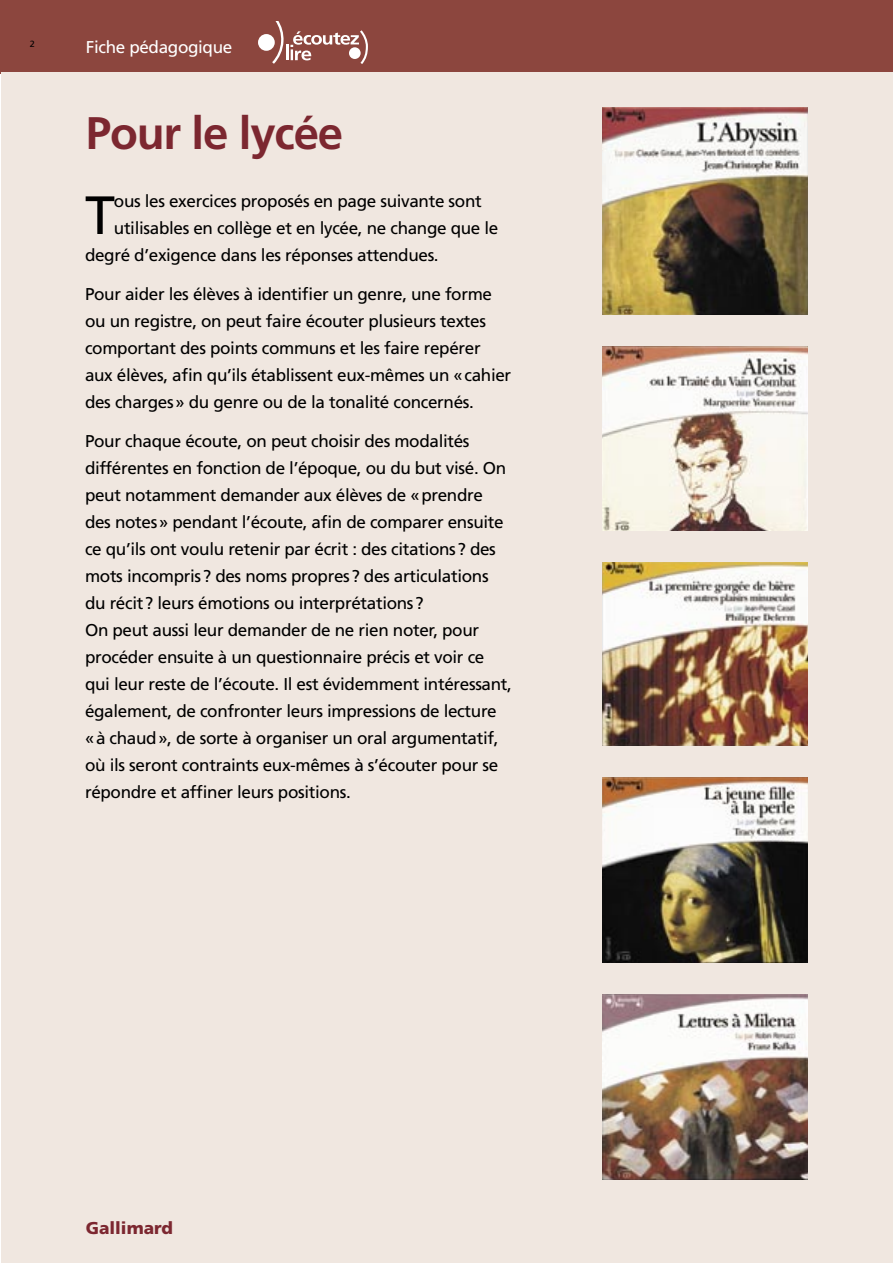
<style>
.page{position:relative;width:893px;height:1263px;background:#fff}
.page>*{position:absolute;margin:0;border:0;box-sizing:border-box;transform-origin:0 0}
.t1{font:53.85px "Frutiger";color:#000}
.t2{font:700 45.6px "Frutiger";letter-spacing:-.025em;color:#7c2730}
.t3{font:17.1px/27px "Frutiger";letter-spacing:-.02em;color:#000}
.t4{font:17.1px "Frutiger";letter-spacing:-.02em;color:#fff}
.t5{font:900 17.1px "Frutiger";color:#7c2730}
.t6{font:9px "Frutiger";color:#000}
</style>
<div class="page">
<div style="left:0;top:0;width:893px;height:73px;background:#8c463e"></div>
<div style="left:1px;top:72px;width:892px;height:1191px;background:#f0e7e0"></div>
<div style="left:258px;top:34px;width:17px;height:17px;background:#fff;border-radius:50%"></div>
<hr style="left:286px;top:44px;width:3px;height:16px;background:#fff">
<svg style="left:290px;top:30px;width:78px;height:34px"></svg>
<svg style="left:270px;top:21px;width:14px;height:43px"></svg>
<img style="left:602px;top:108px;width:206px;height:207px">
<img style="left:602px;top:347px;width:206px;height:184px">
<img style="left:602px;top:563px;width:206px;height:182px">
<img style="left:602px;top:777px;width:206px;height:185px">
<img style="left:602px;top:994px;width:206px;height:185px">
<p class="t6" style="left:30px;top:39px;width:7px">2</p>
<p class="t4" style="left:86px;top:37px;width:148px">Fiche pédagogique</p>
<h2 class="t2" style="left:86px;top:106px;width:259px">Pour le lycée</h2>
<h1 class="t1" style="left:85px;top:184px;width:31px">T</h1>
<p class="t3" style="left:114px;top:188px;width:369px">ous les exercices proposés en page suivante sont</p>
<p class="t3" style="left:114px;top:215px;width:386px">utilisables en collège et en lycée, ne change que le</p>
<p class="t3" style="left:85px;top:242px;width:355px">degré d’exigence dans les réponses attendues.</p>
<p class="t3" style="left:85px;top:281px;width:428px">Pour aider les élèves à identifier un genre, une forme ou un registre, on peut faire écouter plusieurs textes comportant des points communs et les faire repérer aux élèves, afin qu’ils établissent eux-mêmes un « cahier des charges » du genre ou de la tonalité concernés.</p>
<p class="t3" style="left:85px;top:428px;width:428px">Pour chaque écoute, on peut choisir des modalités différentes en fonction de l’époque, ou du but visé. On peut notamment demander aux élèves de « prendre des notes » pendant l’écoute, afin de comparer ensuite ce qu’ils ont voulu retenir par écrit : des citations ? des mots incompris ? des noms propres ? des articulations du récit ? leurs émotions ou interprétations ?<br>On peut aussi leur demander de ne rien noter, pour procéder ensuite à un questionnaire précis et voir ce qui leur reste de l’écoute. Il est évidemment intéressant, également, de confronter leurs impressions de lecture<br>« à chaud », de sorte à organiser un oral argumentatif, où ils seront contraints eux-mêmes à s’écouter pour se répondre et affiner leurs positions.</p>
<p class="t5" style="left:86px;top:1217px;width:89px">Gallimard</p>
</div>
